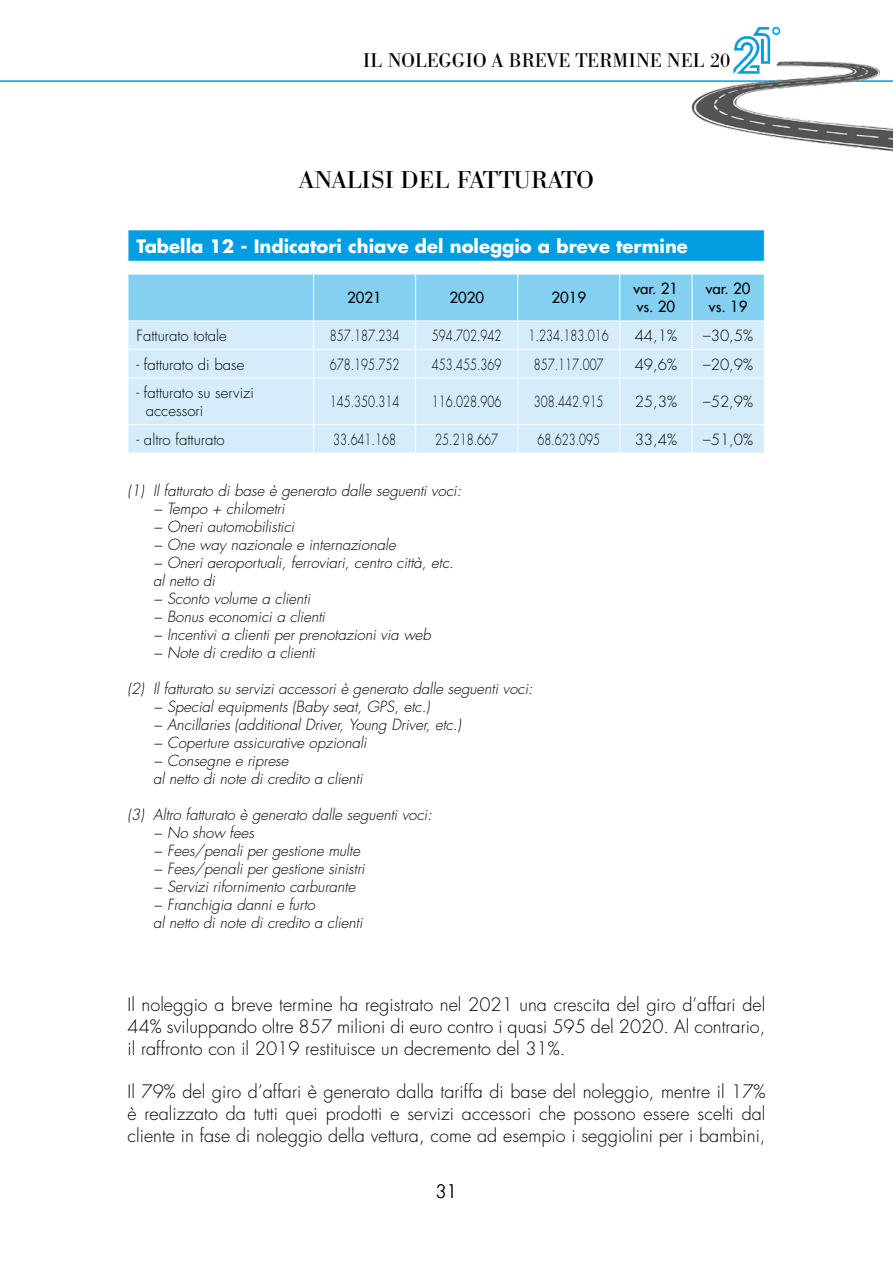
<style>
.page{position:relative;width:893px;height:1263px;background:#fff}
.page>*{position:absolute;margin:0;border:0;box-sizing:border-box;transform-origin:0 0}
.t1{font:24px "B Bodoni";color:#000;scale:1.05 1}
.t2{font:19.5px "B Bodoni";letter-spacing:.02em;color:#000}
.t3{font:300 18px/21.8px "Futura";color:#000;text-align:justify}
.t4{font:700 18px "Futura";color:#fff}
.t5{font:italic 300 15px/18px "Futura";color:#000}
.t6{font:300 15px "Futura";color:#000;scale:.75 1}
.t7{font:300 15px/18px "Futura";color:#000}
.t8{font:15px/18px "Futura";color:#000}
</style>
<div class="page">
<hr style="left:0;top:80px;width:893px;height:2px;background:#009ee0">
<img style="left:676px;top:26px;width:217px;height:126px">
<div style="left:128px;top:230px;width:636px;height:31px;background:#009ee0"></div>
<div style="left:129px;top:379px;width:635px;height:74px;background:#d5edfa"></div>
<hr style="left:128px;top:424px;width:186px;height:1px;background:#fff">
<svg style="left:128px;top:425px;width:1px;height:28px"></svg>
<hr style="left:128px;top:230px;width:1px;height:31px;background:#fff">
<svg style="left:128px;top:261px;width:637px;height:117px;background:#bbe4f6"></svg>
<hr style="left:313px;top:378px;width:1px;height:46px;background:#fff">
<hr style="left:415px;top:378px;width:1px;height:46px;background:#fff">
<hr style="left:517px;top:378px;width:1px;height:46px;background:#fff">
<hr style="left:619px;top:378px;width:1px;height:46px;background:#fff">
<hr style="left:692px;top:378px;width:1px;height:46px;background:#fff">
<hr style="left:314px;top:424px;width:102px;height:1px;background:#fff">
<svg style="left:313px;top:425px;width:1px;height:28px"></svg>
<hr style="left:416px;top:424px;width:102px;height:1px;background:#fff">
<svg style="left:415px;top:425px;width:1px;height:28px"></svg>
<hr style="left:518px;top:424px;width:102px;height:1px;background:#fff">
<svg style="left:517px;top:425px;width:1px;height:28px"></svg>
<hr style="left:620px;top:424px;width:72px;height:1px;background:#fff">
<svg style="left:619px;top:425px;width:1px;height:28px"></svg>
<hr style="left:692px;top:424px;width:73px;height:1px;background:#fff">
<svg style="left:692px;top:425px;width:1px;height:28px"></svg>
<h2 class="t2" style="left:363px;top:49px;width:369px">IL NOLEGGIO A BREVE TERMINE NEL 20</h2>
<h1 class="t1" style="left:299px;top:166px;width:282px">ANALISI DEL FATTURATO</h1>
<p class="t4" style="left:136px;top:233px;width:553px">Tabella 12 - Indicatori chiave del noleggio a breve termine</p>
<p class="t8" style="left:347px;top:289px;width:36px">2021</p>
<p class="t8" style="left:449px;top:289px;width:36px">2020</p>
<p class="t8" style="left:551px;top:289px;width:36px">2019</p>
<p class="t8" style="left:633px;top:280px;width:46px">var. 21 vs. 20</p>
<p class="t8" style="left:706px;top:280px;width:46px">var. 20 vs. 19</p>
<p class="t7" style="left:136px;top:327px;width:92px">Fatturato totale</p>
<p class="t6" style="left:330px;top:326px;width:94px">857.187.234</p>
<p class="t6" style="left:432px;top:326px;width:94px">594.702.942</p>
<p class="t6" style="left:529px;top:326px;width:108px">1.234.183.016</p>
<p class="t7" style="left:635px;top:327px;width:44px">44,1%</p>
<p class="t7" style="left:703px;top:327px;width:52px">–30,5%</p>
<p class="t7" style="left:136px;top:355px;width:110px">- fatturato di base</p>
<p class="t6" style="left:330px;top:354px;width:94px">678.195.752</p>
<p class="t6" style="left:432px;top:354px;width:94px">453.455.369</p>
<p class="t6" style="left:534px;top:354px;width:94px">857.117.007</p>
<p class="t7" style="left:635px;top:355px;width:44px">49,6%</p>
<p class="t7" style="left:703px;top:355px;width:52px">–20,9%</p>
<p class="t7" style="left:146px;top:384px;width:110px;text-indent:-9px">- fatturato su servizi accessori</p>
<p class="t6" style="left:330px;top:392px;width:94px">145.350.314</p>
<p class="t6" style="left:432px;top:392px;width:94px">116.028.906</p>
<p class="t6" style="left:534px;top:392px;width:94px">308.442.915</p>
<p class="t7" style="left:635px;top:393px;width:44px">25,3%</p>
<p class="t7" style="left:703px;top:393px;width:52px">–52,9%</p>
<p class="t7" style="left:136px;top:430px;width:90px">- altro fatturato</p>
<p class="t6" style="left:333px;top:429px;width:85px">33.641.168</p>
<p class="t6" style="left:435px;top:429px;width:85px">25.218.667</p>
<p class="t6" style="left:537px;top:429px;width:85px">68.623.095</p>
<p class="t7" style="left:635px;top:430px;width:44px">33,4%</p>
<p class="t7" style="left:703px;top:430px;width:52px">–51,0%</p>
<p class="t5" style="left:153px;top:482px;width:310px;text-indent:-26px">(1) Il fatturato di base è generato dalle seguenti voci: − Tempo + chilometri<br>− Oneri automobilistici<br>− One way nazionale e internazionale<br>− Oneri aeroportuali, ferroviari, centro città, etc. al netto di<br>− Sconto volume a clienti<br>− Bonus economici a clienti<br>− Incentivi a clienti per prenotazioni via web<br>− Note di credito a clienti</p>
<p class="t5" style="left:153px;top:680px;width:381px;text-indent:-26px">(2) Il fatturato su servizi accessori è generato dalle seguenti voci: − Special equipments (Baby seat, GPS, etc.)<br>− Ancillaries (additional Driver, Young Driver, etc.)<br>− Coperture assicurative opzionali<br>− Consegne e riprese<br>al netto di note di credito a clienti</p>
<p class="t5" style="left:153px;top:806px;width:280px;text-indent:-26px">(3) Altro fatturato è generato dalle seguenti voci: − No show fees<br>− Fees/penali per gestione multe<br>− Fees/penali per gestione sinistri<br>− Servizi rifornimento carburante<br>− Franchigia danni e furto<br>al netto di note di credito a clienti</p>
<p class="t3" style="left:128px;top:994px;width:639px">Il noleggio a breve termine ha registrato nel 2021 una crescita del giro d’affari del 44% sviluppando oltre 857 milioni di euro contro i quasi 595 del 2020. Al contrario, il raffronto con il 2019 restituisce un decremento del 31%.</p>
<p class="t3" style="left:128px;top:1081px;width:639px">Il 79% del giro d’affari è generato dalla tariffa di base del noleggio, mentre il 17% è realizzato da tutti quei prodotti e servizi accessori che possono essere scelti dal cliente in fase di noleggio della vettura, come ad esempio i seggiolini per i bambini,</p>
<p class="t3" style="left:435px;top:1181px;width:23px">31</p>
</div>
